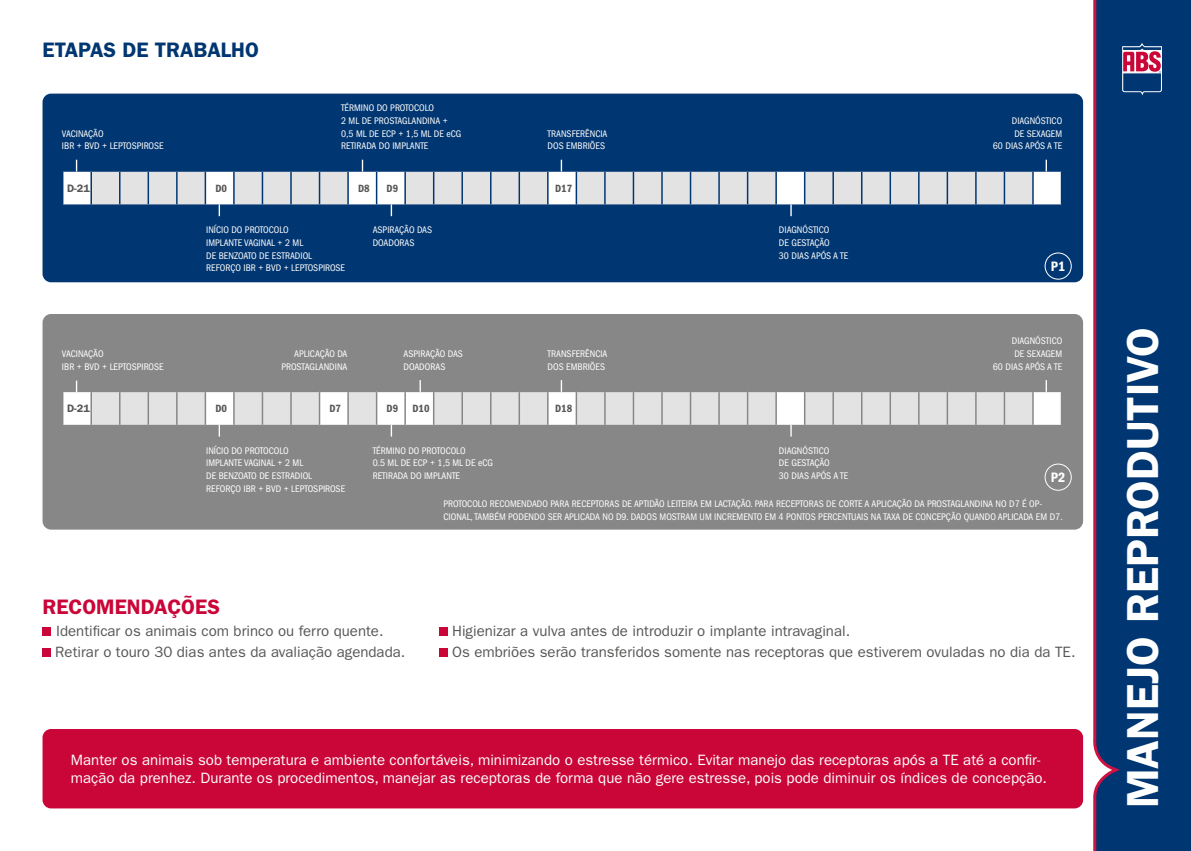
<style>
.page{position:relative;width:1191px;height:851px;background:#fff}
.page>*{position:absolute;margin:0;border:0;box-sizing:border-box;transform-origin:0 0}
.t1{font:600 45px "ITC Franklin Gothic Std";color:#fff}
.t2{font:600 21px "ITC Franklin Gothic Std";color:#003671}
.t3{font:600 21px "ITC Franklin Gothic Std";color:#ca0538}
.t4{font:15px/18px "ITC Franklin Gothic Std";color:#fff}
.t5{font:15px/21px "ITC Franklin Gothic Std";color:#575756}
.t6{font:14.1px "ITC Franklin Gothic Std Dm Cd";color:#fff}
.t7{font:10.8px "ITC Franklin Gothic Std Dm Cd";color:#575756}
.t8{font:600 10.8px "ITC Franklin Gothic Std";color:#575756}
.t9{font:condensed 9.9px/12.8px "ITC Franklin Gothic Std";color:#fff}
</style>
<div class="page">
<div style="left:1162px;top:0;width:29px;height:850px;background:#003671"></div>
<div style="left:43px;top:729px;width:1040px;height:79px;background:#ca0538;border-radius:9px"></div>
<svg style="left:1093px;top:0;width:69px;height:850px;background:#0f3771"></svg>
<div style="left:43px;top:94px;width:1040px;height:188px;background:#003671;border-radius:9px"></div>
<div style="left:1044px;top:252px;width:27px;height:27px;border:1px solid #fff;border-radius:50%"></div>
<svg style="left:63px;top:160px;width:998px;height:56px"></svg>
<div style="left:43px;top:314px;width:1040px;height:215px;background:#878787;border-radius:9px"></div>
<svg style="left:63px;top:380px;width:998px;height:56px"></svg>
<div style="left:1044px;top:463px;width:27px;height:27px;border:1px solid #fff;border-radius:50%"></div>
<div style="left:43px;top:627px;width:8px;height:9px;background:#ca0538"></div>
<div style="left:43px;top:648px;width:8px;height:9px;background:#ca0538"></div>
<div style="left:439px;top:627px;width:8px;height:9px;background:#ca0538"></div>
<div style="left:439px;top:648px;width:8px;height:9px;background:#ca0538"></div>
<h2 class="t2" style="left:43px;top:37px;width:218px">ETAPAS DE TRABALHO</h2>
<p class="t9" style="left:341px;top:102px;width:122px">TÉRMINO DO PROTOCOLO<br>2 ML DE PROSTAGLANDINA +<br>0,5 ML DE ECP + 1,5 ML DE eCG<br>RETIRADA DO IMPLANTE</p>
<p class="t9" style="left:62px;top:127px;width:103px">VACINAÇÃO<br>IBR + BVD + LEPTOSPIROSE</p>
<p class="t9" style="left:547px;top:127px;width:61px">TRANSFERÊNCIA<br>DOS EMBRIÕES</p>
<p class="t8" style="left:67px;top:182px;width:24px">D-21</p>
<p class="t7" style="left:215px;top:182px;width:13px">D0</p>
<p class="t7" style="left:358px;top:182px;width:13px">D8</p>
<p class="t7" style="left:386px;top:182px;width:13px">D9</p>
<p class="t7" style="left:555px;top:182px;width:19px">D17</p>
<p class="t9" style="left:206px;top:224px;width:140px">INÍCIO DO PROTOCOLO<br>IMPLANTE VAGINAL + 2 ML<br>DE BENZOATO DE ESTRADIOL<br>REFORÇO IBR + BVD + LEPTOSPIROSE</p>
<p class="t9" style="left:373px;top:224px;width:61px">ASPIRAÇÃO DAS<br>DOADORAS</p>
<p class="t9" style="left:779px;top:224px;width:71px">DIAGNÓSTICO<br>DE GESTAÇÃO<br>30 DIAS APÓS A TE</p>
<p class="t9" style="left:62px;top:347px;width:103px">VACINAÇÃO<br>IBR + BVD + LEPTOSPIROSE</p>
<p class="t9" style="left:547px;top:347px;width:61px">TRANSFERÊNCIA<br>DOS EMBRIÕES</p>
<p class="t9" style="left:281px;top:347px;width:67px;text-align:right">APLICAÇÃO DA<br>PROSTAGLANDINA</p>
<p class="t9" style="left:403px;top:347px;width:61px">ASPIRAÇÃO DAS<br>DOADORAS</p>
<p class="t8" style="left:67px;top:402px;width:24px">D-21</p>
<p class="t7" style="left:215px;top:402px;width:13px">D0</p>
<p class="t7" style="left:329px;top:402px;width:13px">D7</p>
<p class="t7" style="left:386px;top:402px;width:13px">D9</p>
<p class="t7" style="left:412px;top:402px;width:19px">D10</p>
<p class="t7" style="left:555px;top:402px;width:19px">D18</p>
<p class="t9" style="left:206px;top:444px;width:140px">INÍCIO DO PROTOCOLO<br>IMPLANTE VAGINAL + 2 ML<br>DE BENZOATO DE ESTRADIOL<br>REFORÇO IBR + BVD + LEPTOSPIROSE</p>
<p class="t9" style="left:373px;top:444px;width:122px">TÉRMINO DO PROTOCOLO<br>0.5 ML DE ECP + 1,5 ML DE eCG<br>RETIRADA DO IMPLANTE</p>
<p class="t9" style="left:779px;top:444px;width:71px">DIAGNÓSTICO<br>DE GESTAÇÃO<br>30 DIAS APÓS A TE</p>
<p class="t9" style="left:993px;top:114px;width:71px;text-align:right">DIAGNÓSTICO<br>DE SEXAGEM<br>60 DIAS APÓS A TE</p>
<h3 class="t6" style="left:1051px;top:258px;width:16px">P1</h3>
<p class="t9" style="left:993px;top:335px;width:71px;text-align:right">DIAGNÓSTICO<br>DE SEXAGEM<br>60 DIAS APÓS A TE</p>
<h3 class="t6" style="left:1051px;top:469px;width:16px">P2</h3>
<p class="t9" style="left:443px;top:497px;width:620px">PROTOCOLO RECOMENDADO PARA RECEPTORAS DE APTIDÃO LEITEIRA EM LACTAÇÃO. PARA RECEPTORAS DE CORTE A APLICAÇÃO DA PROSTAGLANDINA NO D7 É OP-<br>CIONAL, TAMBÉM PODENDO SER APLICADA NO D9. DADOS MOSTRAM UM INCREMENTO EM 4 PONTOS PERCENTUAIS NA TAXA DE CONCEPÇÃO QUANDO APLICADA EM D7.</p>
<h2 class="t3" style="left:43px;top:594px;width:179px">RECOMENDAÇÕES</h2>
<h3 class="t5" style="left:55px;top:620px;width:352px">Identificar os animais com brinco ou ferro quente.<br>Retirar o touro 30 dias antes da avaliação agendada.</h3>
<h3 class="t5" style="left:452px;top:620px;width:625px">Higienizar a vulva antes de introduzir o implante intravaginal.<br>Os embriões serão transferidos somente nas receptoras que estiverem ovuladas no dia da TE.</h3>
<p class="t4" style="left:71px;top:750px;width:977px">Manter os animais sob temperatura e ambiente confortáveis, minimizando o estresse térmico. Evitar manejo das receptoras após a TE até a confir&shy;mação da prenhez. Durante os procedimentos, manejar as receptoras de forma que não gere estresse, pois pode diminuir os índices de concepção.</p>
<h1 class="t1" style="left:1116px;top:808px;width:483px;rotate:-90deg">MANEJO REPRODUTIVO</h1>
</div>
